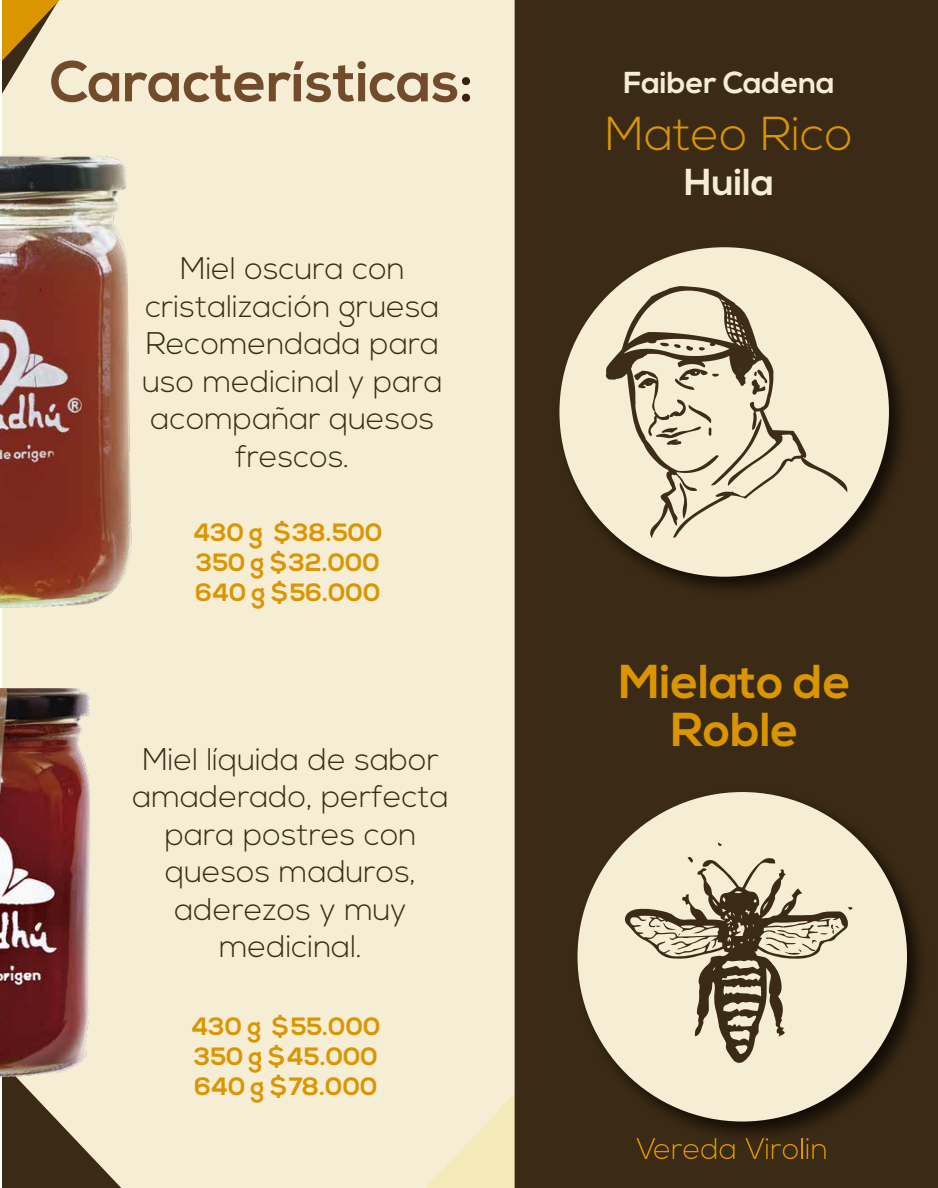
<style>
.page{position:relative;width:938px;height:1188px;background:#fff}
.page>*{position:absolute;margin:0;border:0;box-sizing:border-box;transform-origin:0 0}
.t1{font:700 47.5px/47.5px "Nexa";color:#da9500;text-align:center}
.t2{font:300 47.5px "Nexa";color:#da9500}
.t3{font:700 37.5px "Nexa";color:#f6eed4}
.t4{font:300 31.25px/37.5px "Nexa";color:#3b2b16;text-align:center}
.t5{font:700 30.25px "Nexa";color:#f6eed4}
.t6{font:700 25px/30px "Nexa";color:#da9500;text-align:justify}
</style>
<div class="page">
<div style="left:2px;top:0;width:512px;height:1188px;background:#f6eed4"></div>
<div style="left:419px;top:333px;width:95px;height:855px;background:#f6eed4"></div>
<div style="left:514px;top:0;width:424px;height:1188px;background:#3b2b16"></div>
<img style="left:567px;top:782px;width:367px;height:367px">
<div style="left:577px;top:792px;width:330px;height:329px;background:#f6eed4;border-radius:50%"></div>
<svg style="left:2px;top:0;width:468px;height:332px;background:#ede2c6"></svg>
<svg style="left:636px;top:1138px;width:99px;height:21px;background:#593e11"></svg>
<svg style="left:745px;top:1137px;width:80px;height:22px;background:#563c11"></svg>
<svg style="left:624px;top:858px;width:224px;height:205px"></svg>
<svg style="left:687px;top:857px;width:7px;height:5px"></svg>
<svg style="left:765px;top:924px;width:74px;height:31px"></svg>
<svg style="left:655px;top:922px;width:25px;height:13px"></svg>
<img style="left:0;top:127px;width:165px;height:506px">
<img style="left:549px;top:237px;width:367px;height:367px">
<div style="left:559px;top:247px;width:329px;height:329px;background:#f6eed4;border-radius:50%"></div>
<svg style="left:606px;top:286px;width:241px;height:252px"></svg>
<svg style="left:634px;top:368px;width:133px;height:150px"></svg>
<svg style="left:660px;top:343px;width:45px;height:8px"></svg>
<img style="left:0;top:688px;width:127px;height:405px">
<p class="t4" style="left:142px;top:251px;width:302px">Miel oscura con cristalización gruesa<br>Recomendada para uso medicinal y para acompañar quesos frescos.</p>
<p class="t6" style="left:193px;top:518px;width:190px">430 g $38.500<br>350 g $32.000<br>640 g $56.000</p>
<p class="t4" style="left:132px;top:741px;width:318px">Miel líquida de sabor amaderado, perfecta para postres con quesos maduros, aderezos y muy medicinal.</p>
<p class="t6" style="left:191px;top:1012px;width:190px">430 g $55.000<br>350 g $45.000<br>640 g $78.000</p>
<p class="t6" style="left:198px;top:1023px;width:193px">430 g $40.000</p>
<p class="t5" style="left:623px;top:66px;width:213px">Faiber Cadena</p>
<h1 class="t2" style="left:605px;top:107px;width:249px">Mateo Rico</h1>
<p class="t3" style="left:684px;top:161px;width:92px">Huila</p>
<h1 class="t1" style="left:618px;top:660px;width:234px">Mielato de<br>Roble</h1>
</div>
